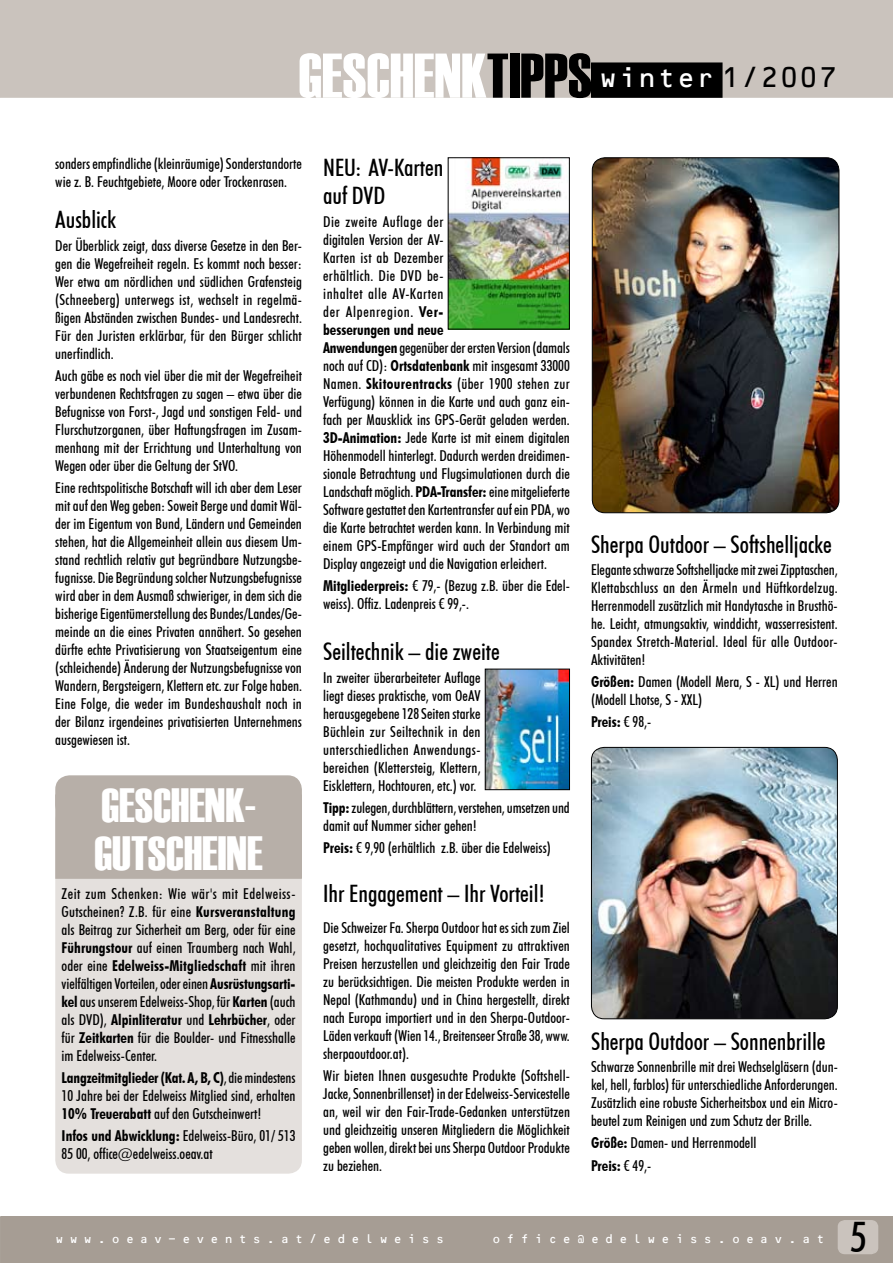
<style>
.page{position:relative;width:893px;height:1263px;background:#fff}
.page>*{position:absolute;margin:0;border:0;box-sizing:border-box;transform-origin:0 0}
.t1{font:63px "Haettenschweiler";color:#fff}
.t2{font:48px/48px "Haettenschweiler";color:#fff}
.t3{font:27px "OCRB";color:#fff}
.t4{font:500 condensed 24px/28.8px "Futura BT";color:#000}
.t5{font:500 condensed 15px/18px "Futura BT";color:#000;text-align:justify}
.t6{font:700 condensed 15px "Futura BT";color:#000}
.t7{font:12px "OCRB";letter-spacing:.455em;color:#fff}
.s1{color:#000}
.s2{font-weight:700}
.s3{font-weight:500}
.s4{color:#a69d94}
</style>
<div class="page">
<div style="left:1px;top:0;width:892px;height:98px;background:#cac3bd"></div>
<svg style="left:0;top:0;width:1px;height:98px"></svg>
<div style="left:592px;top:63px;width:130px;height:34px;background:#000"></div>
<div style="left:591px;top:62px;width:131px;height:36px;border:2px solid #000"></div>
<div style="left:55px;top:807px;width:247px;height:367px;background:#e4e0dd;border-radius:14px"></div>
<div style="left:56px;top:776px;width:245px;height:42px;background:#b7afa8;border-radius:13px"></div>
<div style="left:55px;top:775px;width:247px;height:44px;border:1px solid #b7afa8;border-radius:13px"></div>
<div style="left:56px;top:795px;width:245px;height:83px;background:#b7afa8"></div>
<div style="left:55px;top:794px;width:247px;height:85px;border:1px solid #b7afa8"></div>
<img style="left:592px;top:158px;width:247px;height:355px;border-radius:13px">
<div style="left:592px;top:157px;width:247px;height:356px;border:1px solid #000;border-radius:13px"></div>
<img style="left:591px;top:747px;width:246px;height:272px;border-radius:13px">
<div style="left:591px;top:747px;width:247px;height:272px;border:1px solid #000;border-radius:13px"></div>
<img style="left:450px;top:159px;width:118px;height:168px">
<div style="left:448px;top:157px;width:122px;height:172px;border:1px solid #000"></div>
<img style="left:487px;top:671px;width:81px;height:117px">
<div style="left:485px;top:669px;width:85px;height:121px;border:1px solid #000"></div>
<div style="left:0;top:1216px;width:893px;height:47px;background:#a69d94"></div>
<h1 class="t1" style="left:299px;top:33px;width:295px">GESCHENK<span class="s1">TIPPS</span></h1>
<h3 class="t3" style="left:599px;top:63px;width:241px">winter <span class="s1">1/2007</span></h3>
<p class="t5" style="left:55px;top:154px;width:248px">sonders empfindliche (kleinräumige) Sonderstandorte wie z. B. Feuchtgebiete, Moore oder Trockenrasen.</p>
<h3 class="t4" style="left:55px;top:205px;width:62px">Ausblick</h3>
<p class="t5" style="left:55px;top:236px;width:248px">Der Überblick zeigt, dass diverse Gesetze in den Ber&shy;gen die Wegefreiheit regeln. Es kommt noch besser:<br>Wer etwa am nördlichen und südlichen Grafensteig (Schneeberg) unterwegs ist, wechselt in regelmä&shy;ßigen Abständen zwischen Bundes- und Landesrecht.<br>Für den Juristen erklärbar, für den Bürger schlicht unerfindlich.</p>
<p class="t5" style="left:55px;top:366px;width:248px">Auch gäbe es noch viel über die mit der Wegefreiheit verbundenen Rechtsfragen zu sagen – etwa über die Befugnisse von Forst-, Jagd und sonstigen Feld- und Flurschutzorganen, über Haftungsfragen im Zusam&shy;menhang mit der Errichtung und Unterhaltung von Wegen oder über die Geltung der StVO.</p>
<p class="t5" style="left:55px;top:479px;width:248px">Eine rechtspolitische Botschaft will ich aber dem Leser mit auf den Weg geben: Soweit Berge und damit Wäl&shy;der im Eigentum von Bund, Ländern und Gemeinden stehen, hat die Allgemeinheit allein aus diesem Um&shy;stand rechtlich relativ gut begründbare Nutzungsbe&shy;fugnisse. Die Begründung solcher Nutzungsbefugnisse wird aber in dem Ausmaß schwieriger, in dem sich die bisherige Eigentümerstellung des Bundes/Landes/Ge&shy;meinde an die eines Privaten annähert. So gesehen dürfte echte Privatisierung von Staatseigentum eine (schleichende) Änderung der Nutzungsbefugnisse von Wandern, Bergsteigern, Klettern etc. zur Folge haben.<br>Eine Folge, die weder im Bundeshaushalt noch in der Bilanz irgendeines privatisierten Unternehmens ausgewiesen ist.</p>
<h2 class="t2" style="left:95px;top:781px;width:170px">GESCHENK-<br>GUTSCHEINE</h2>
<p class="t5" style="left:62px;top:884px;width:235px">Zeit zum Schenken: Wie wär's mit Edelweiss-Gutscheinen? Z.B. für eine <span class="s2">Kursveranstaltung </span>als Beitrag zur Sicherheit am Berg, oder für eine <span class="s2">Führungstour</span> auf einen Traumberg nach Wahl, oder eine <span class="s2">Edelweiss-Mitgliedschaft</span> mit ihren vielfältigen Vorteilen, oder einen <span class="s2">Ausrüstungsarti&shy;kel</span> aus unserem Edelweiss-Shop, für <span class="s2">Karten</span> (auch als DVD), <span class="s2">Alpinliteratur</span> und <span class="s2">Lehrbücher</span>, oder für <span class="s2">Zeitkarten</span> für die Boulder- und Fitnesshalle im Edelweiss-Center.</p>
<p class="t5" style="left:62px;top:1068px;width:235px"><span class="s2">Langzeitmitglieder (Kat. A, B, C)</span>, die mindestens 10 Jahre bei der Edelweiss Mitglied sind, erhalten <span class="s2">10% Treuerabatt</span> auf den Gutscheinwert!</p>
<p class="t5" style="left:62px;top:1127px;width:235px"><span class="s2">Infos und Abwicklung:</span> Edelweiss-Büro, 01/ 513<br>85 00, office@edelweiss.oeav.at</p>
<h3 class="t4" style="left:323px;top:152px;width:122px">NEU: AV-Karten auf DVD</h3>
<p class="t5" style="left:323px;top:212px;width:248px;text-align:left">Die zweite Auflage der<br>digitalen Version der AV-<br>Karten ist ab Dezember<br>erhältlich. Die DVD be-<br>inhaltet alle AV-Karten<br>der Alpenregion. <span class="s2">Ver-<br>besserungen und neue<br>Anwendungen</span> gegenüber der ersten Version (damals noch auf CD): <span class="s2">Ortsdatenbank</span> mit insgesamt 33000<br>Namen. <span class="s2">Skitourentracks</span> (über 1900 stehen zur Verfügung) können in die Karte und auch ganz ein&shy;fach per Mausklick ins GPS-Gerät geladen werden.<br><span class="s2">3D-Animation:</span> Jede Karte ist mit einem digitalen Höhenmodell hinterlegt. Dadurch werden dreidimen&shy;sionale Betrachtung und Flugsimulationen durch die Landschaft möglich. <span class="s2">PDA-Transfer:</span> eine mitgelieferte Software gestattet den Kartentransfer auf ein PDA, wo die Karte betrachtet werden kann. In Verbindung mit einem GPS-Empfänger wird auch der Standort am Display angezeigt und die Navigation erleichert.</p>
<p class="t5" style="left:323px;top:576px;width:248px"><span class="s2">Mitgliederpreis:</span> € 79,- (Bezug z.B. über die Edel&shy;weiss). Offiz. Ladenpreis € 99,-.</p>
<h3 class="t4" style="left:323px;top:637px;width:178px">Seiltechnik – die zweite</h3>
<p class="t5" style="left:323px;top:668px;width:159px">In zweiter überarbeiteter Auflage liegt dieses praktische, vom OeAV herausgegebene 128 Seiten starke Büchlein zur Seiltechnik in den unterschiedlichen Anwendungs&shy;bereichen (Klettersteig, Klettern, Eisklettern, Hochtouren, etc.) vor.</p>
<p class="t5" style="left:323px;top:798px;width:248px"><span class="s2">Tipp:</span> zulegen, durchblättern, verstehen, umsetzen und damit auf Nummer sicher gehen!</p>
<p class="t5" style="left:323px;top:839px;width:229px"><span class="s2">Preis:</span> € 9,90 (erhältlich z.B. über die Edelweiss)</p>
<h3 class="t4" style="left:323px;top:879px;width:223px">Ihr Engagement – Ihr Vorteil!</h3>
<p class="t5" style="left:323px;top:918px;width:248px">Die Schweizer Fa. Sherpa Outdoor hat es sich zum Ziel gesetzt, hochqualitatives Equipment zu attraktiven Preisen herzustellen und gleichzeitig den Fair Trade zu berücksichtigen. Die meisten Produkte werden in Nepal (Kathmandu) und in China hergestellt, direkt nach Europa importiert und in den Sherpa-Outdoor-Läden verkauft (Wien 14., Breitenseer Straße 38, www. sherpaoutdoor.at).</p>
<p class="t5" style="left:323px;top:1066px;width:248px">Wir bieten Ihnen ausgesuchte Produkte (Softshell-Jacke, Sonnenbrillenset) in der Edelweiss-Servicestelle an, weil wir den Fair-Trade-Gedanken unterstützen und gleichzeitig unseren Mitgliedern die Möglichkeit geben wollen, direkt bei uns Sherpa Outdoor Produkte zu beziehen.</p>
<h3 class="t4" style="left:591px;top:529px;width:242px">Sherpa Outdoor – Softshelljacke</h3>
<p class="t5" style="left:591px;top:560px;width:248px">Elegante schwarze Softshelljacke mit zwei Zipptaschen, Klettabschluss an den Ärmeln und Hüftkordelzug.<br>Herrenmodell zusätzlich mit Handytasche in Brusthö&shy;he. Leicht, atmungsaktiv, winddicht, wasserresistent.<br>Spandex Stretch-Material. Ideal für alle Outdoor-Aktivitäten!</p>
<p class="t5" style="left:591px;top:673px;width:248px"><span class="s2">Größen:</span> Damen (Modell Mera, S - XL) und Herren (Modell Lhotse, S - XXL)</p>
<p class="t6" style="left:591px;top:713px;width:62px">Preis: <span class="s3">€ 98,-</span></p>
<h3 class="t4" style="left:591px;top:1027px;width:236px">Sherpa Outdoor – Sonnenbrille</h3>
<p class="t5" style="left:591px;top:1057px;width:248px">Schwarze Sonnenbrille mit drei Wechselgläsern (dun&shy;kel, hell, farblos) für unterschiedliche Anforderungen.<br>Zusätzlich eine robuste Sicherheitsbox und ein Micro&shy;beutel zum Reinigen und zum Schutz der Brille.</p>
<p class="t5" style="left:591px;top:1132px;width:167px;line-height:22.2px"><span class="s2">Größe:</span> Damen- und Herrenmodell<br><span class="s2">Preis:</span> € 49,-</p>
<p class="t7" style="left:55px;top:1232px;width:771px">www.oeav-events.at/edelweiss<span class="s4">***</span>office@edelweiss.oeav.at</p>
</div>
